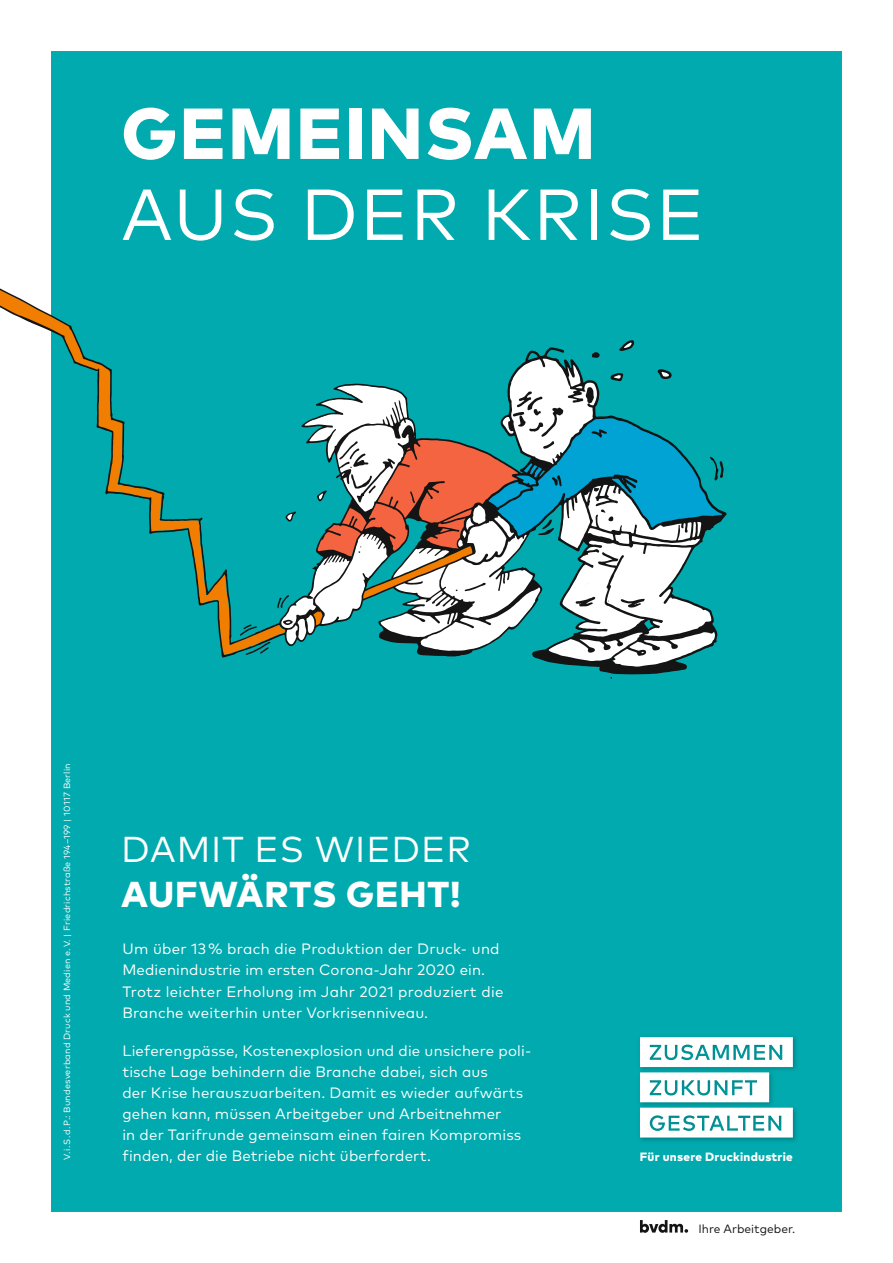
<style>
.page{position:relative;width:893px;height:1263px;background:#fff}
.page>*{position:absolute;margin:0;border:0;box-sizing:border-box;transform-origin:0 0}
.t1{font:72px "Mark Pro";letter-spacing:.025em;color:#fff}
.t2{font:800 72px "Mark Pro";letter-spacing:.025em;color:#fff}
.t3{font:36px "Mark Pro";letter-spacing:.025em;color:#fff}
.t4{font:800 36px "Mark Pro";letter-spacing:.025em;color:#fff}
.t5{font:15px/21px "Mark Pro";letter-spacing:.01em;color:#fff}
.t6{font:800 12px "Mark Pro";letter-spacing:.02em;color:#fff}
.t7{font:12px "Mark Pro";color:#131413}
.t8{font:9px "Mark Pro";letter-spacing:.02em;color:#fff}
</style>
<div class="page">
<div style="left:51px;top:51px;width:791px;height:1161px;background:#00aaae"></div>
<svg style="left:640px;top:1220px;width:48px;height:13px"></svg>
<img style="left:637px;top:1034px;width:162px;height:110px">
<svg style="left:640px;top:1037px;width:153px;height:100px"></svg>
<svg style="left:0;top:282px;width:727px;height:392px;background:#2db1b0"></svg>
<svg style="left:246px;top:642px;width:24px;height:13px"></svg>
<svg style="left:240px;top:624px;width:17px;height:12px"></svg>
<svg style="left:277px;top:340px;width:447px;height:329px"></svg>
<h1 class="t2" style="left:121px;top:78px;width:476px">GEMEINSAM</h1>
<h1 class="t1" style="left:121px;top:161px;width:585px">AUS DER KRISE</h1>
<p class="t8" style="left:60px;top:1159px;width:397px;rotate:-90deg">V. i. S. d. P.: Bundesverband Druck und Medien e. V. | Friedrichstraße 194–199 | 10117 Berlin</p>
<h2 class="t3" style="left:121px;top:822px;width:351px">DAMIT ES WIEDER</h2>
<h2 class="t4" style="left:121px;top:866px;width:341px">AUFWÄRTS GEHT!</h2>
<p class="t5" style="left:122px;top:937px;width:383px">Um über 13 % brach die Produktion der Druck- und Medien industrie im ersten Corona-Jahr 2020 ein.<br>Trotz leichter Erholung im Jahr 2021 produziert die Branche weiterhin unter Vorkrisenniveau.</p>
<p class="t5" style="left:122px;top:1038px;width:410px">Lieferengpässe, Kostenexplosion und die unsichere poli&shy;tische Lage behindern die Branche dabei, sich aus<br>der Krise herauszuarbeiten. Damit es wieder aufwärts gehen kann, müssen Arbeitgeber und Arbeitnehmer<br>in der Tarifrunde gemeinsam einen fairen Kompromiss</p>
<p class="t5" style="left:122px;top:1143px;width:310px">finden, der die Betriebe nicht überfordert.</p>
<p class="t6" style="left:640px;top:1147px;width:154px">Für unsere Druckindustrie</p>
<p class="t7" style="left:698px;top:1219px;width:98px">Ihre Arbeitgeber.</p>
</div>
